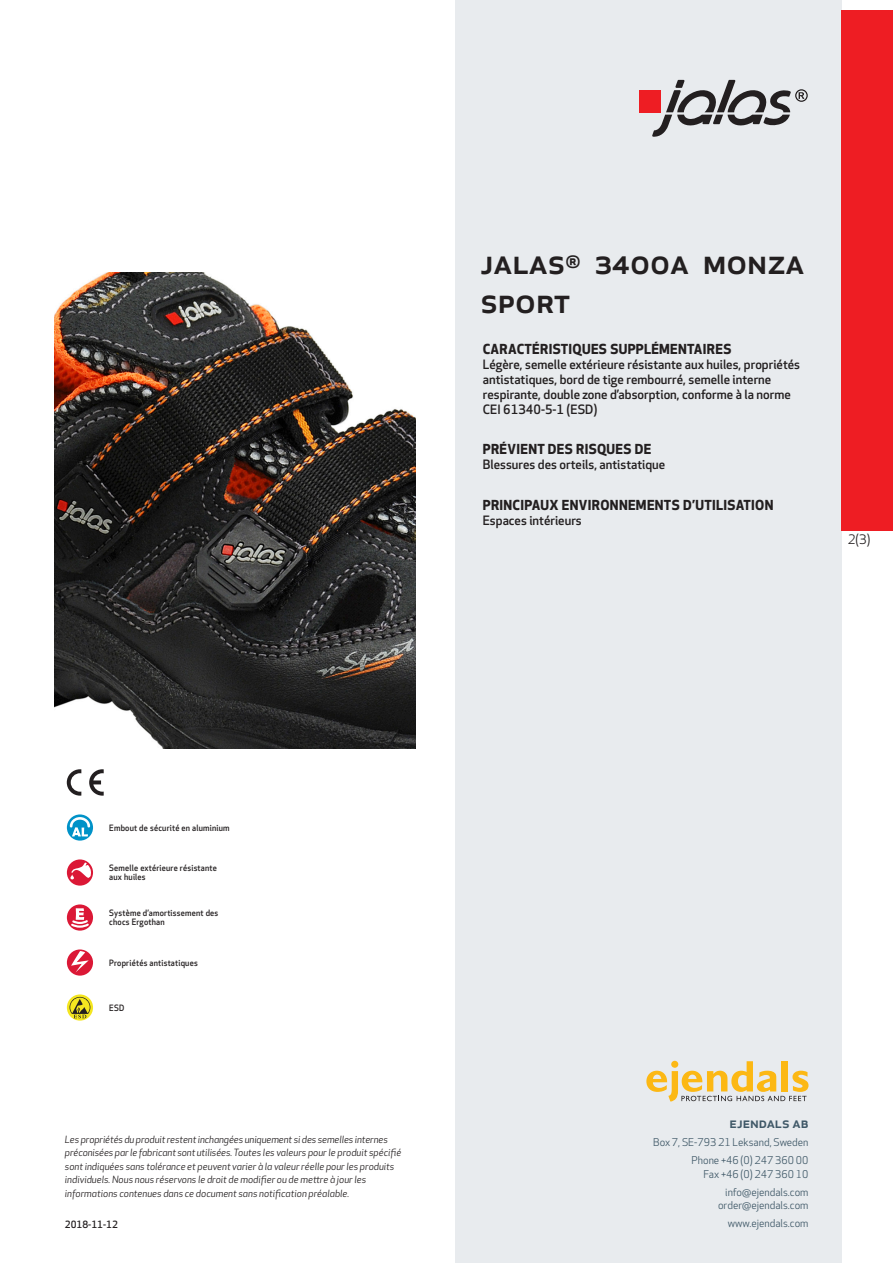
<style>
.page{position:relative;width:893px;height:1263px;background:#fff}
.page>*{position:absolute;margin:0;border:0;box-sizing:border-box;transform-origin:0 0}
.prodname{font:500 34.5px/39px "Apex New";color:#231f20}
.t1{font:500 15px "Apex New";color:#405968}
.Funktion_body{font:700 13.5px "Apex New";letter-spacing:.025em;color:#231f20}
.t2{font:12.75px "Apex New";color:#231f20}
.Funktion_body-2{font:500 12.6px/15px "Apex New";color:#231f20}
.t3{font:10.5px/18px "Apex New";color:#405968;text-align:right}
.t4{font:italic 9.75px/13.5px "Apex New";color:#231f20}
.Sidfot_datum{font:500 9.75px "Apex New";color:#231f20}
.Artikel{font:500 8.55px/9px "Apex New";letter-spacing:.025em;color:#231f20;scale:.95 1}
</style>
<div class="page">
<div style="left:455px;top:0;width:387px;height:1263px;background:#e8ebee"></div>
<svg style="left:646px;top:1061px;width:162px;height:40px"></svg>
<div style="left:842px;top:11px;width:51px;height:520px;background:#ee1d23"></div>
<div style="left:639px;top:90px;width:22px;height:22px;background:#ee1d23"></div>
<svg style="left:652px;top:80px;width:156px;height:57px"></svg>
<svg style="left:67px;top:814px;width:26px;height:27px"></svg>
<svg style="left:70px;top:817px;width:20px;height:19px"></svg>
<svg style="left:67px;top:859px;width:26px;height:27px"></svg>
<svg style="left:70px;top:862px;width:21px;height:17px"></svg>
<svg style="left:67px;top:904px;width:26px;height:27px"></svg>
<svg style="left:69px;top:908px;width:22px;height:21px"></svg>
<svg style="left:67px;top:949px;width:26px;height:27px"></svg>
<svg style="left:71px;top:951px;width:18px;height:21px"></svg>
<svg style="left:67px;top:994px;width:26px;height:26px"></svg>
<svg style="left:70px;top:997px;width:20px;height:21px"></svg>
<svg style="left:89px;top:769px;width:15px;height:27px"></svg>
<svg style="left:67px;top:769px;width:14px;height:27px"></svg>
<img style="left:54px;top:272px;width:361px;height:476px">
<p class="prodname" style="left:480px;top:241px;width:324px">JALAS<sup>®</sup> 3400A Monza<br>Sport</p>
<p class="Funktion_body" style="left:483px;top:339px;width:250px">CARACTÉRISTIQUES SUPPLÉMENTAIRES</p>
<p class="Funktion_body-2" style="left:483px;top:356px;width:319px">Légère, semelle extérieure résistante aux huiles, propriétés antistatiques, bord de tige rembourré, semelle interne respirante, double zone d’absorption, conforme à la norme CEI 61340-5-1 (ESD)</p>
<p class="Funktion_body" style="left:483px;top:440px;width:170px">PRÉVIENT DES RISQUES DE</p>
<p class="Funktion_body-2" style="left:483px;top:457px;width:184px">Blessures des orteils, antistatique</p>
<p class="Funktion_body" style="left:483px;top:495px;width:292px">PRINCIPAUX ENVIRONNEMENTS D’UTILISATION</p>
<p class="Funktion_body-2" style="left:483px;top:513px;width:100px">Espaces intérieurs</p>
<p class="t2" style="left:848px;top:531px;width:24px">2(3)</p>
<p class="Artikel" style="left:109px;top:823px;width:128px">Embout de sécurité en aluminium</p>
<p class="Artikel" style="left:109px;top:864px;width:115px">Semelle extérieure résistante aux huiles</p>
<p class="Artikel" style="left:109px;top:909px;width:116px">Système d’amortissement des chocs Ergothan</p>
<p class="Artikel" style="left:109px;top:958px;width:95px">Propriétés antistatiques</p>
<p class="Artikel" style="left:109px;top:1003px;width:17px">ESD</p>
<p class="t4" style="left:65px;top:1132px;width:338px">Les propriétés du produit restent inchangées uniquement si des semelles internes préconisées par le fabricant sont utilisées. Toutes les valeurs pour le produit spécifié sont indiquées sans tolérance et peuvent varier à la valeur réelle pour les produits individuels. Nous nous réservons le droit de modifier ou de mettre à jour les informations contenues dans ce document sans notification préalable.</p>
<p class="Sidfot_datum" style="left:65px;top:1218px;width:54px">2018-11-12</p>
<h2 class="t1" style="left:729px;top:1113px;width:80px">ejendals ab</h2>
<p class="t3" style="left:653px;top:1133px;width:157px">Box 7, SE-793 21 Leksand, Sweden<br>Phone +46 (0) 247 360 00</p>
<p class="t3" style="left:703px;top:1165px;width:107px">Fax +46 (0) 247 360 10 info@ejendals.com</p>
<p class="t3" style="left:718px;top:1196px;width:92px">order@ejendals.com</p>
<p class="t3" style="left:728px;top:1215px;width:82px">www.ejendals.com</p>
</div>
